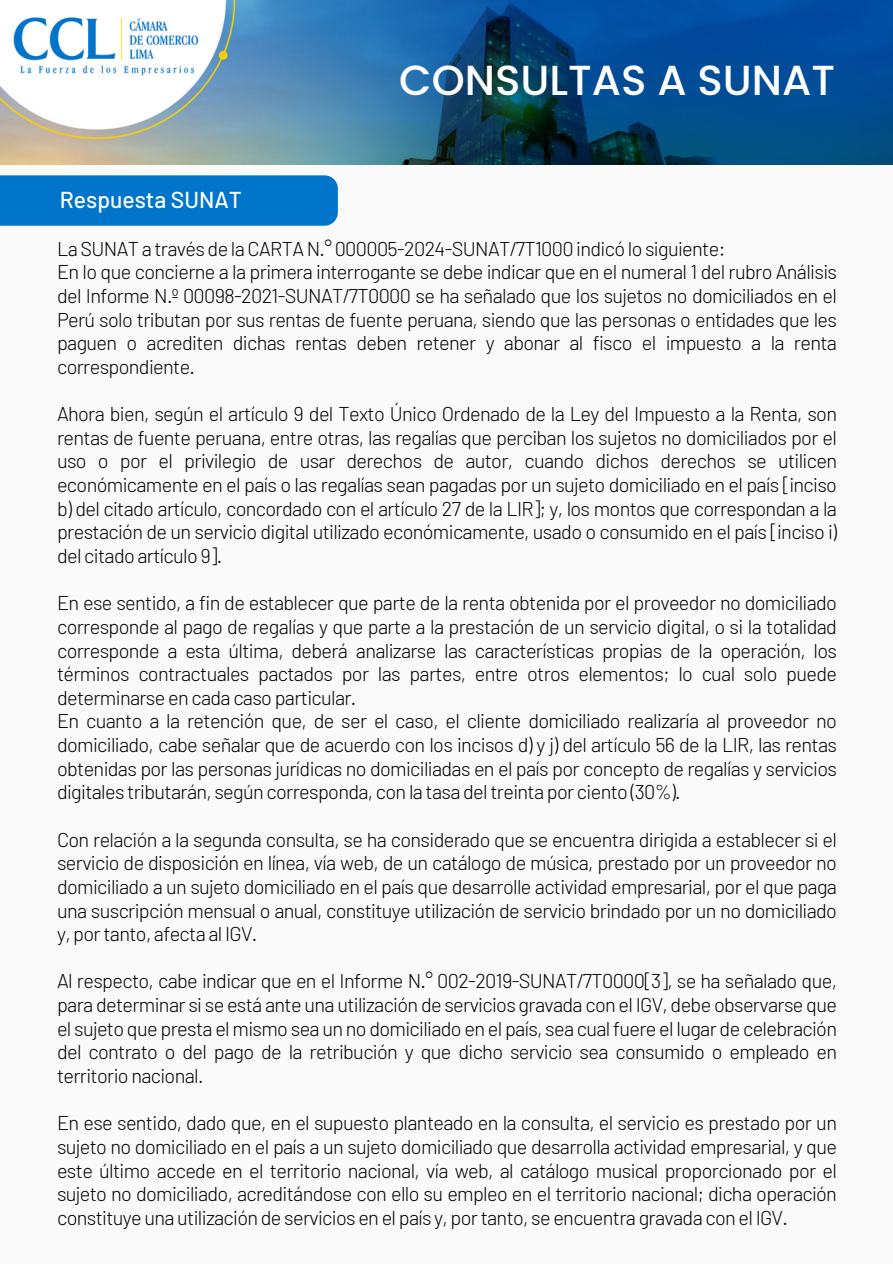
<style>
.page{position:relative;width:893px;height:1264px;background:#fff}
.page>*{position:absolute;margin:0;border:0;box-sizing:border-box;transform-origin:0 0}
.t1{font:500 42px "Poppins";color:#fff}
.t2{font:500 22.95px "Barlow";color:#fff}
.t3{font:300 19.95px/23.7px "Barlow";letter-spacing:-.035em;color:#000;text-align:justify}
</style>
<div class="page">
<div style="left:0;top:0;width:892px;height:1263px;background:#fafafa"></div>
<img style="left:0;top:0;width:892px;height:164px">
<div style="left:0;top:175px;width:338px;height:51px;background:#0075c9"></div>
<p class="t2" style="left:60px;top:185px;width:184px">Respuesta SUNAT</p>
<h1 class="t1" style="left:399px;top:51px;width:437px">CONSULTAS A SUNAT</h1>
<p class="t3" style="left:57px;top:236px;width:669px">La SUNAT a través de la CARTA N.° 000005-2024-SUNAT/7T1000 indicó lo siguiente:</p>
<h2 class="t3" style="left:57px;top:259px;width:781px">En lo que concierne a la primera interrogante se debe indicar que en el numeral 1 del rubro Análisis del Informe N.º 00098-2021-SUNAT/7T0000 se ha señalado que los sujetos no domiciliados en el Perú solo tributan por sus rentas de fuente peruana, siendo que las personas o entidades que les paguen o acrediten dichas rentas deben retener y abonar al fisco el impuesto a la renta correspondiente.</h2>
<p class="t3" style="left:57px;top:401px;width:781px">Ahora bien, según el artículo 9 del Texto Único Ordenado de la Ley del Impuesto a la Renta, son rentas de fuente peruana, entre otras, las regalías que perciban los sujetos no domiciliados por el uso o por el privilegio de usar derechos de autor, cuando dichos derechos se utilicen económicamente en el país o las regalías sean pagadas por un sujeto domiciliado en el país [inciso b) del citado artículo, concordado con el artículo 27 de la LIR]; y, los montos que correspondan a la prestación de un servicio digital utilizado económicamente, usado o consumido en el país [inciso i) del citado artículo 9].</p>
<p class="t3" style="left:57px;top:590px;width:781px">En ese sentido, a fin de establecer que parte de la renta obtenida por el proveedor no domiciliado corresponde al pago de regalías y que parte a la prestación de un servicio digital, o si la totalidad corresponde a esta última, deberá analizarse las características propias de la operación, los términos contractuales pactados por las partes, entre otros elementos; lo cual solo puede determinarse en cada caso particular.</p>
<p class="t3" style="left:57px;top:708px;width:781px">En cuanto a la retención que, de ser el caso, el cliente domiciliado realizaría al proveedor no domiciliado, cabe señalar que de acuerdo con los incisos d) y j) del artículo 56 de la LIR, las rentas obtenidas por las personas jurídicas no domiciliadas en el país por concepto de regalías y servicios digitales tributarán, según corresponda, con la tasa del treinta por ciento (30%).</p>
<p class="t3" style="left:57px;top:826px;width:781px">Con relación a la segunda consulta, se ha considerado que se encuentra dirigida a establecer si el servicio de disposición en línea, vía web, de un catálogo de música, prestado por un proveedor no domiciliado a un sujeto domiciliado en el país que desarrolle actividad empresarial, por el que paga una suscripción mensual o anual, constituye utilización de servicio brindado por un no domiciliado y, por tanto, afecta al IGV.</p>
<p class="t3" style="left:57px;top:968px;width:781px">Al respecto, cabe indicar que en el Informe N.° 002-2019-SUNAT/7T0000[3], se ha señalado que, para determinar si se está ante una utilización de servicios gravada con el IGV, debe observarse que el sujeto que presta el mismo sea un no domiciliado en el país, sea cual fuere el lugar de celebración del contrato o del pago de la retribución y que dicho servicio sea consumido o empleado en territorio nacional.</p>
<p class="t3" style="left:57px;top:1110px;width:781px">En ese sentido, dado que, en el supuesto planteado en la consulta, el servicio es prestado por un sujeto no domiciliado en el país a un sujeto domiciliado que desarrolla actividad empresarial, y que este último accede en el territorio nacional, vía web, al catálogo musical proporcionado por el sujeto no domiciliado, acreditándose con ello su empleo en el territorio nacional; dicha operación constituye una utilización de servicios en el país y, por tanto, se encuentra gravada con el IGV.</p>
</div>
